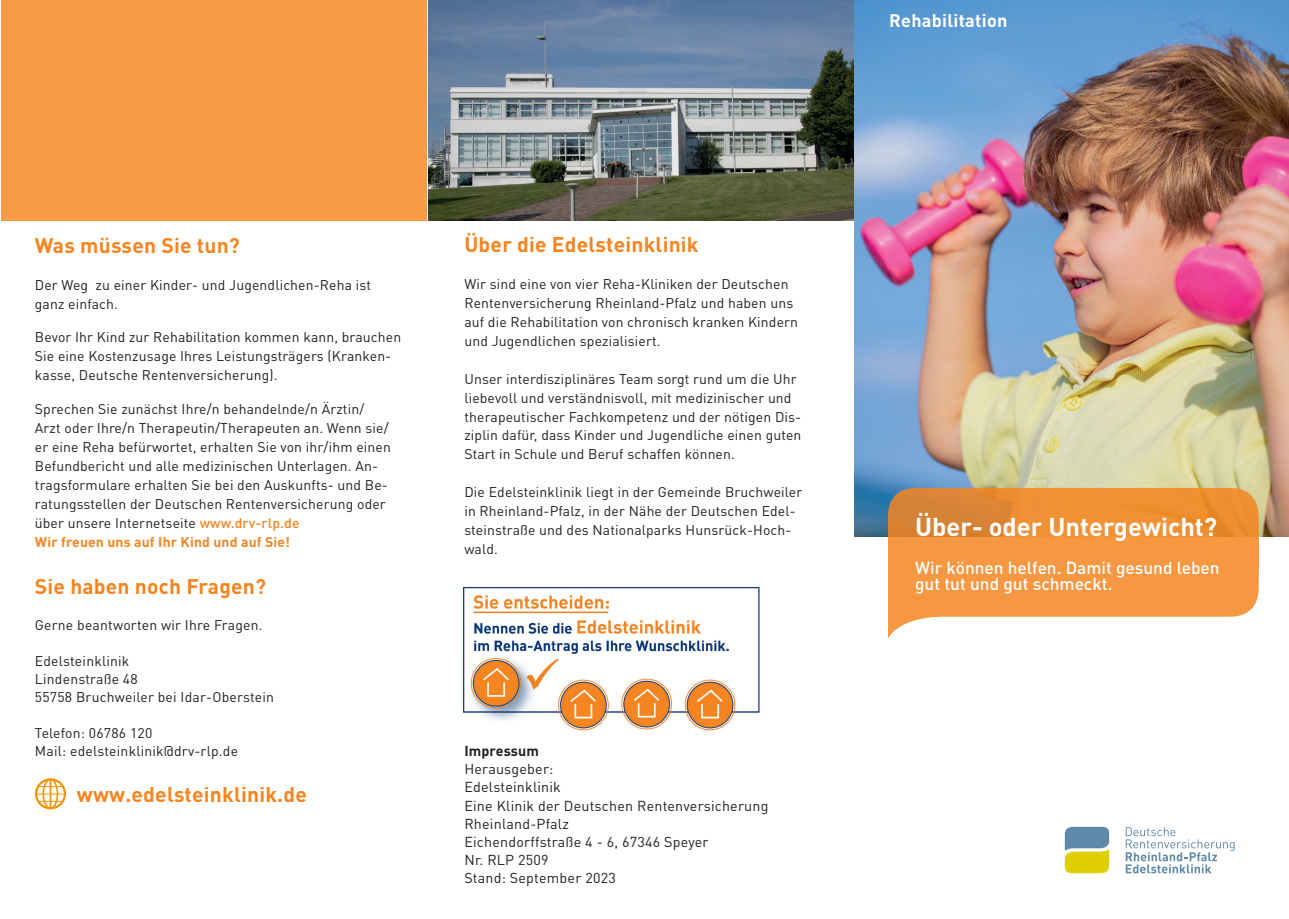
<style>
.page{position:relative;width:1289px;height:919px;background:#fff}
.page>*{position:absolute;margin:0;border:0;box-sizing:border-box;transform-origin:0 0}
.t1{font:700 25.5px "DIN Pro DR Vp";color:#fff}
.Text{font:700 21px "DIN Pro DR Vp";letter-spacing:.01em;color:#f58520}
.Kapitelüberschrift{font:700 21px "DIN Pro DR Vp";letter-spacing:.01em;color:#f58520}
.Spitztitel{font:700 18px "DIN Pro DR Vp";letter-spacing:.015em;color:#fff}
.t2{font:500 17.25px/16.5px "DIN Pro DR Vp";color:#fff}
.Impressum{font:14.25px/18px "DIN Pro DR Vp";letter-spacing:.015em;color:#231f20}
.Impressum-2{font:700 14.25px "DIN Pro DR Vp";letter-spacing:.01em;color:#231f20}
.Text-2{font:13.95px/18.9px "DIN Pro DR Vp";letter-spacing:.01em;color:#231f20}
.Kapitelüberschrift-2{font:13.95px/18.9px "DIN Pro DR Vp";letter-spacing:.01em;color:#231f20}
.s1{font-weight:500;color:#f58520}
.s2{font-weight:700;color:#f58520}
</style>
<div class="page">
<img style="left:855px;top:0;width:433px;height:536px">
<svg style="left:1064px;top:826px;width:45px;height:47px;background:#aab66a"></svg>
<svg style="left:1125px;top:827px;width:109px;height:46px"></svg>
<img style="left:888px;top:481px;width:375px;height:158px">
<img style="left:428px;top:0;width:426px;height:220px">
<div style="left:1px;top:0;width:426px;height:220px;background:#f79b48"></div>
<div style="left:35px;top:778px;width:31px;height:31px;border:2px solid #f29400;border-radius:50%"></div>
<div style="left:43px;top:778px;width:15px;height:31px;border:2px solid #f29400;border-radius:50%"></div>
<svg style="left:36px;top:779px;width:29px;height:29px"></svg>
<img style="left:462px;top:586px;width:298px;height:145px">
<p class="Kapitelüberschrift" style="left:35px;top:231px;width:206px">Was müssen Sie tun?</p>
<p class="Kapitelüberschrift-2" style="left:35px;top:275px;width:337px">Der Weg zu einer Kinder- und Jugendlichen-Reha ist ganz einfach.</p>
<p class="Text-2" style="left:35px;top:327px;width:368px">Bevor Ihr Kind zur Rehabilitation kommen kann, brauchen<br>Sie eine Kostenzusage Ihres Leistungsträgers (Kranken&shy;kasse, Deutsche Rentenversicherung).</p>
<p class="Text-2" style="left:35px;top:399px;width:357px">Sprechen Sie zunächst Ihre/n behandelnde/n Ärztin/ Arzt oder Ihre/n Therapeutin/Therapeuten an. Wenn sie/ er eine Reha befürwortet, erhalten Sie von ihr/ihm einen Befundbericht und alle medizinischen Unterlagen. An&shy;tragsformulare erhalten Sie bei den Auskunfts- und Be&shy;ratungsstellen der Deutschen Rentenversicherung oder über unsere Internetseite <span class="s1">www.drv-rlp.de<br></span><span class="s2">Wir freuen uns auf Ihr Kind und auf Sie!</span></p>
<p class="Text" style="left:35px;top:573px;width:233px">Sie haben noch Fragen?</p>
<p class="Text-2" style="left:35px;top:615px;width:229px">Gerne beantworten wir Ihre Fragen.</p>
<p class="Text-2" style="left:35px;top:652px;width:240px;line-height:18px">Edelsteinklinik<br>Lindenstraße 48<br>55758 Bruchweiler bei Idar-Oberstein</p>
<p class="Text-2" style="left:35px;top:724px;width:205px;line-height:18px">Telefon: 06786 120<br>Mail: edelsteinklinik@drv-rlp.de</p>
<p class="Text" style="left:77px;top:780px;width:231px">www.edelsteinklinik.de</p>
<p class="Kapitelüberschrift" style="left:464px;top:230px;width:236px">Über die Edelsteinklinik</p>
<p class="Kapitelüberschrift-2" style="left:464px;top:274px;width:335px">Wir sind eine von vier Reha-Kliniken der Deutschen Rentenversicherung Rheinland-Pfalz und haben uns auf die Rehabilitation von chronisch kranken Kindern und Jugendlichen spezialisiert.</p>
<p class="Kapitelüberschrift-2" style="left:464px;top:369px;width:338px">Unser interdisziplinäres Team sorgt rund um die Uhr liebevoll und verständnisvoll, mit medizinischer und therapeutischer Fachkompetenz und der nötigen Dis&shy;ziplin dafür, dass Kinder und Jugendliche einen guten Start in Schule und Beruf schaffen können.</p>
<p class="Kapitelüberschrift-2" style="left:464px;top:482px;width:339px">Die Edelsteinklinik liegt in der Gemeinde Bruchweiler in Rheinland-Pfalz, in der Nähe der Deutschen Edel&shy;steinstraße und des Nationalparks Hunsrück-Hoch&shy;wald.</p>
<p class="Impressum-2" style="left:464px;top:741px;width:76px">Impressum</p>
<p class="Impressum" style="left:464px;top:760px;width:91px">Herausgeber:</p>
<p class="Impressum" style="left:464px;top:778px;width:305px">Edelsteinklinik<br>Eine Klinik der Deutschen Rentenversicherung<br>Rheinland-Pfalz</p>
<p class="Impressum" style="left:464px;top:832px;width:246px">Eichendorffstraße 4 - 6, 67346 Speyer</p>
<p class="Impressum" style="left:464px;top:850px;width:153px">Nr. RLP 2509<br>Stand: September 2023</p>
<p class="Spitztitel" style="left:889px;top:8px;width:120px">Rehabilitation</p>
<p class="t1" style="left:915px;top:509px;width:303px">Über- oder Untergewicht?</p>
<p class="t2" style="left:915px;top:558px;width:306px">Wir können helfen. Damit gesund leben gut tut und gut schmeckt.</p>
</div>
